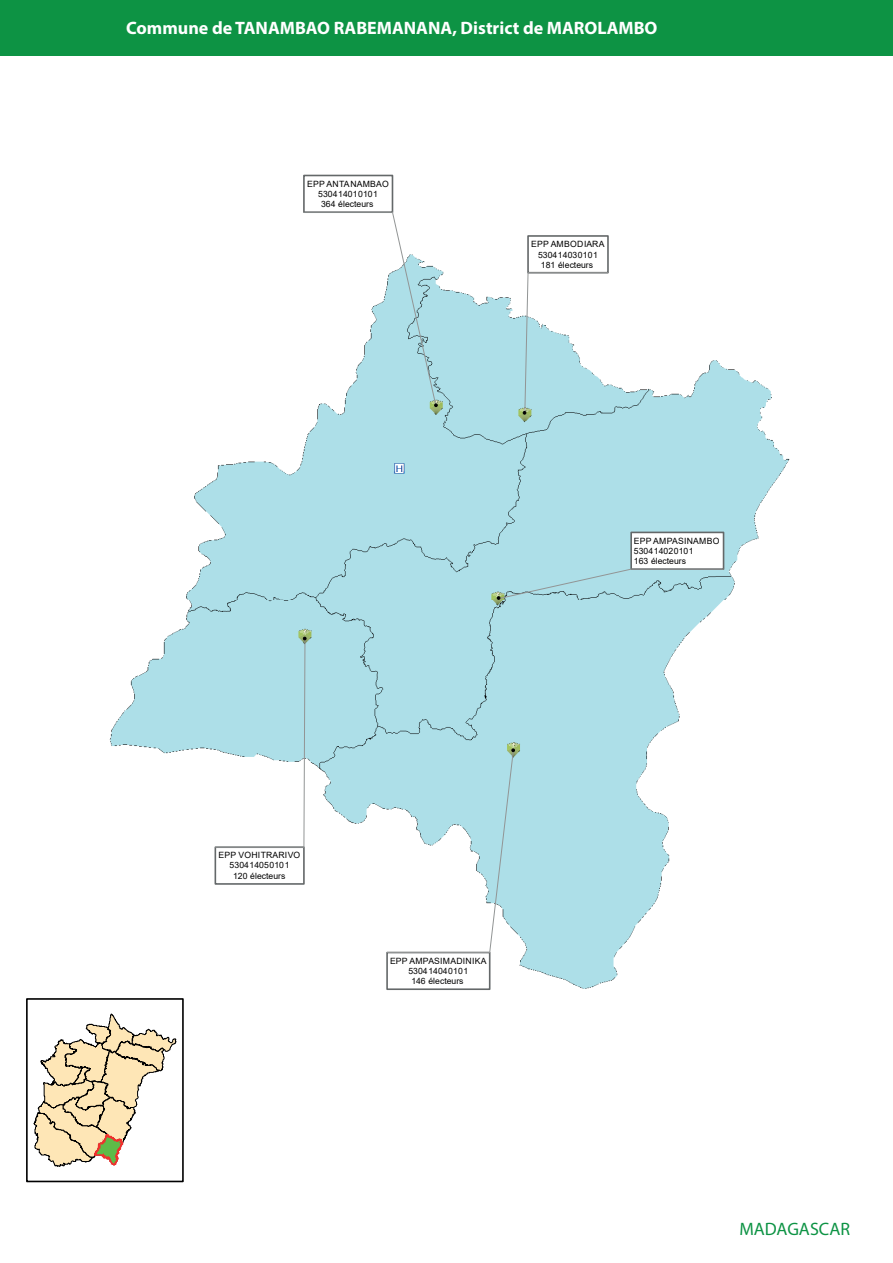
<style>
.page{position:relative;width:893px;height:1263px;background:#fff}
.page>*{position:absolute;margin:0;border:0;box-sizing:border-box;transform-origin:0 0}
.t1{font:700 18px "Myriad Pro";color:#fff}
.t2{font:18px "Myriad Pro";color:#0d9344}
.t3{font:8.7px/10.2px "Arial";letter-spacing:.005em;color:#000001;text-align:center}
</style>
<div class="page">
<div style="left:0;top:0;width:893px;height:56px;background:#0d9344"></div>
<img style="left:109px;top:174px;width:681px;height:816px">
<div style="left:303px;top:175px;width:90px;height:38px;background:#fff;border:2px solid #646869"></div>
<svg style="left:303px;top:212px;width:134px;height:196px"></svg>
<div style="left:386px;top:952px;width:104px;height:38px;background:#fff;border:2px solid #646869"></div>
<svg style="left:387px;top:749px;width:128px;height:204px"></svg>
<div style="left:630px;top:532px;width:94px;height:38px;background:#fff;border:2px solid #646869"></div>
<svg style="left:497px;top:569px;width:227px;height:30px;background:#a7d6df"></svg>
<div style="left:527px;top:235px;width:82px;height:38px;background:#fff;border:2px solid #646869"></div>
<svg style="left:523px;top:272px;width:85px;height:143px"></svg>
<div style="left:215px;top:846px;width:90px;height:39px;background:#fff;border:2px solid #646869"></div>
<svg style="left:215px;top:637px;width:91px;height:211px"></svg>
<svg style="left:33px;top:1013px;width:144px;height:154px"></svg>
<div style="left:26px;top:998px;width:158px;height:184px;border:2px solid #000001"></div>
<h1 class="t1" style="left:126px;top:16px;width:533px">Commune de TANAMBAO RABEMANANA, District de MAROLAMBO</h1>
<p class="t3" style="left:307px;top:179px;width:83px">EPP ANTANAMBAO<br>530414010101<br>364 électeurs</p>
<p class="t3" style="left:531px;top:239px;width:75px">EPP AMBODIARA<br>530414030101<br>181 électeurs</p>
<p class="t3" style="left:634px;top:535px;width:87px;text-align:left">EPP AMPASINAMBO<br>530414020101<br>163 électeurs</p>
<p class="t3" style="left:219px;top:850px;width:83px">EPP VOHITRARIVO<br>530414050101<br>120 électeurs</p>
<p class="t3" style="left:390px;top:956px;width:98px">EPP AMPASIMADINIKA<br>530414040101<br>146 électeurs</p>
<h1 class="t2" style="left:739px;top:1218px;width:112px">MADAGASCAR</h1>
</div>
